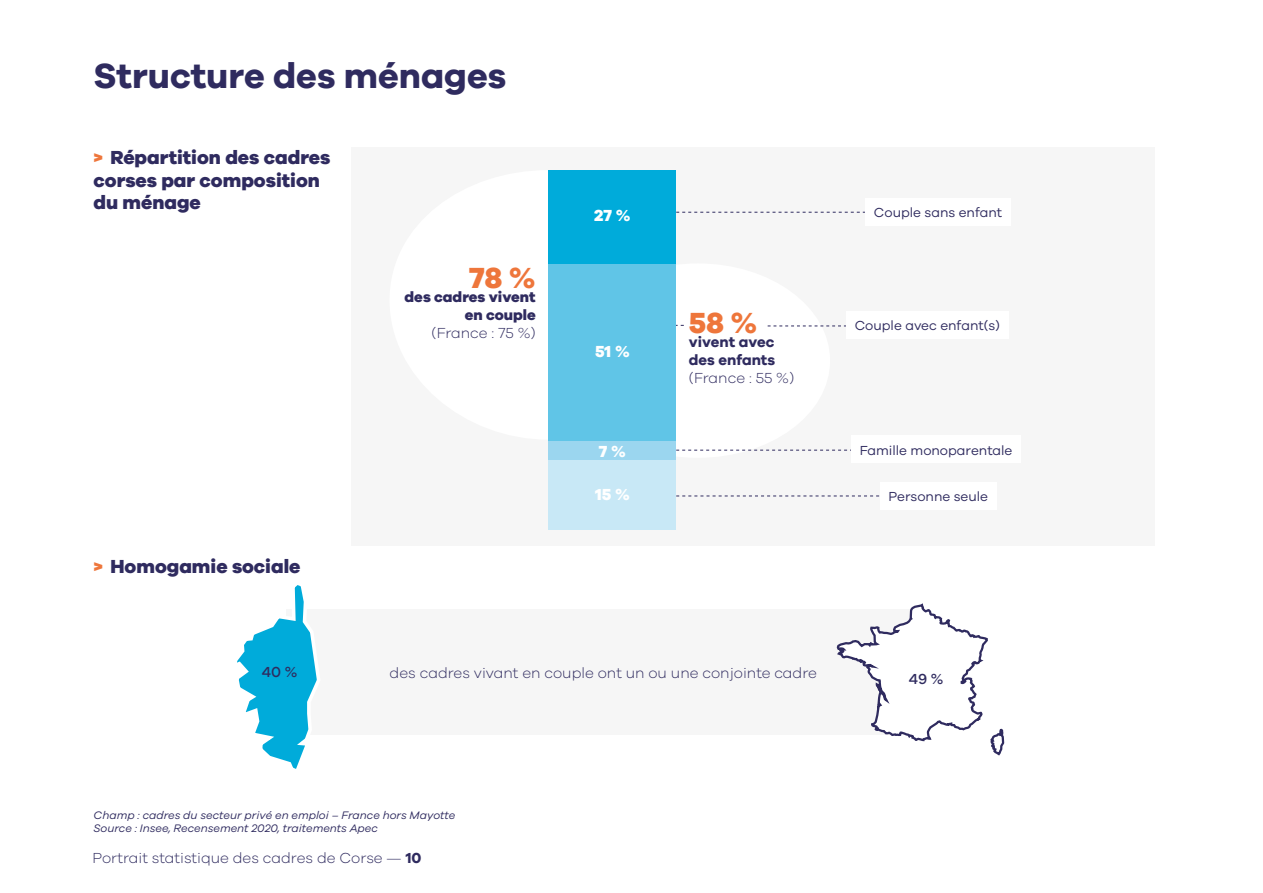
<style>
.page{position:relative;width:1263px;height:893px;background:#fff}
.page>*{position:absolute;margin:0;border:0;box-sizing:border-box;transform-origin:0 0}
.t1{font:700 36px "Galano Grotesque";color:#2f2b5f}
.t2{font:800 30px "Galano Grotesque";color:#ee763b}
.t3{font:800 19.5px/22.5px "Galano Grotesque";color:#2f2b5f}
.t4{font:800 16.5px "Galano Grotesque";color:#fff}
.t5{font:300 15px "Galano Grotesque";color:#2f2b5f}
.t6{font:800 15px/18px "Galano Grotesque";color:#2f2b5f;text-align:right}
.t7{font:700 15px/18px "Galano Grotesque";color:#2f2b5f}
.t8{font:500 15px "Galano Grotesque";color:#2f2b5f}
.t9{font:13.5px "Galano Grotesque";color:#2f2b5f}
.t10{font:italic 11.25px/13.5px "Galano Grotesque";color:#2f2b5f}
.s1{color:#ee763b}
.s2{font-weight:700}
</style>
<div class="page">
<div style="left:286px;top:609px;width:634px;height:126px;background:#f6f6f6"></div>
<svg style="left:237px;top:585px;width:80px;height:184px"></svg>
<div style="left:351px;top:148px;width:803px;height:398px;background:#f6f6f6"></div>
<div style="left:566px;top:263px;width:264px;height:195px;background:#fff;border-radius:50%"></div>
<div style="left:549px;top:170px;width:127px;height:94px;background:#00abda"></div>
<div style="left:549px;top:440px;width:127px;height:21px;background:#9bd6ef"></div>
<div style="left:549px;top:461px;width:127px;height:69px;background:#c8e8f6"></div>
<svg style="left:676px;top:212px;width:189px;height:1px"></svg>
<svg style="left:768px;top:326px;width:78px;height:1px"></svg>
<svg style="left:676px;top:450px;width:175px;height:1px"></svg>
<svg style="left:676px;top:496px;width:204px;height:1px"></svg>
<div style="left:865px;top:198px;width:146px;height:28px;background:#fff"></div>
<div style="left:846px;top:311px;width:162px;height:28px;background:#fff"></div>
<div style="left:851px;top:435px;width:170px;height:28px;background:#fff"></div>
<div style="left:880px;top:482px;width:116px;height:28px;background:#fff"></div>
<div style="left:549px;top:264px;width:127px;height:176px;background:#60c5e7"></div>
<svg style="left:836px;top:603px;width:169px;height:153px"></svg>
<h1 class="t1" style="left:94px;top:54px;width:414px">Structure des ménages</h1>
<h3 class="t3" style="left:94px;top:146px;width:238px"><span class="s1">&gt;</span> Répartition des cadres corses par composition du ménage</h3>
<h2 class="t2" style="left:469px;top:259px;width:68px">78 %</h2>
<p class="t6" style="left:405px;top:287px;width:133px">des cadres vivent en couple</p>
<p class="t5" style="left:431px;top:324px;width:106px">(France : 75 %)</p>
<h3 class="t3" style="left:94px;top:555px;width:208px"><span class="s1">&gt;</span> Homogamie sociale</h3>
<p class="t4" style="left:594px;top:205px;width:38px">27 %</p>
<p class="t4" style="left:595px;top:341px;width:36px">51 %</p>
<p class="t4" style="left:599px;top:441px;width:29px">7 %</p>
<p class="t4" style="left:595px;top:484px;width:36px">15 %</p>
<h2 class="t2" style="left:689px;top:304px;width:70px">58 %</h2>
<p class="t7" style="left:689px;top:332px;width:88px">vivent avec des enfants</p>
<p class="t5" style="left:689px;top:368px;width:107px">(France : 55 %)</p>
<p class="t8" style="left:262px;top:663px;width:37px">40 %</p>
<p class="t5" style="left:390px;top:664px;width:429px">des cadres vivant en couple ont un ou une conjointe cadre</p>
<p class="t9" style="left:874px;top:205px;width:130px">Couple sans enfant</p>
<p class="t9" style="left:855px;top:318px;width:147px">Couple avec enfant(s)</p>
<p class="t9" style="left:860px;top:442px;width:154px">Famille monoparentale</p>
<p class="t9" style="left:888px;top:489px;width:101px">Personne seule</p>
<p class="t8" style="left:909px;top:669px;width:36px">49 %</p>
<p class="t10" style="left:94px;top:808px;width:363px">Champ : cadres du secteur privé en emploi – France hors Mayotte<br>Source : Insee, Recensement 2020, traitements Apec</p>
<p class="t5" style="left:92px;top:849px;width:330px">Portrait statistique des cadres de Corse — <span class="s2">10</span></p>
</div>
